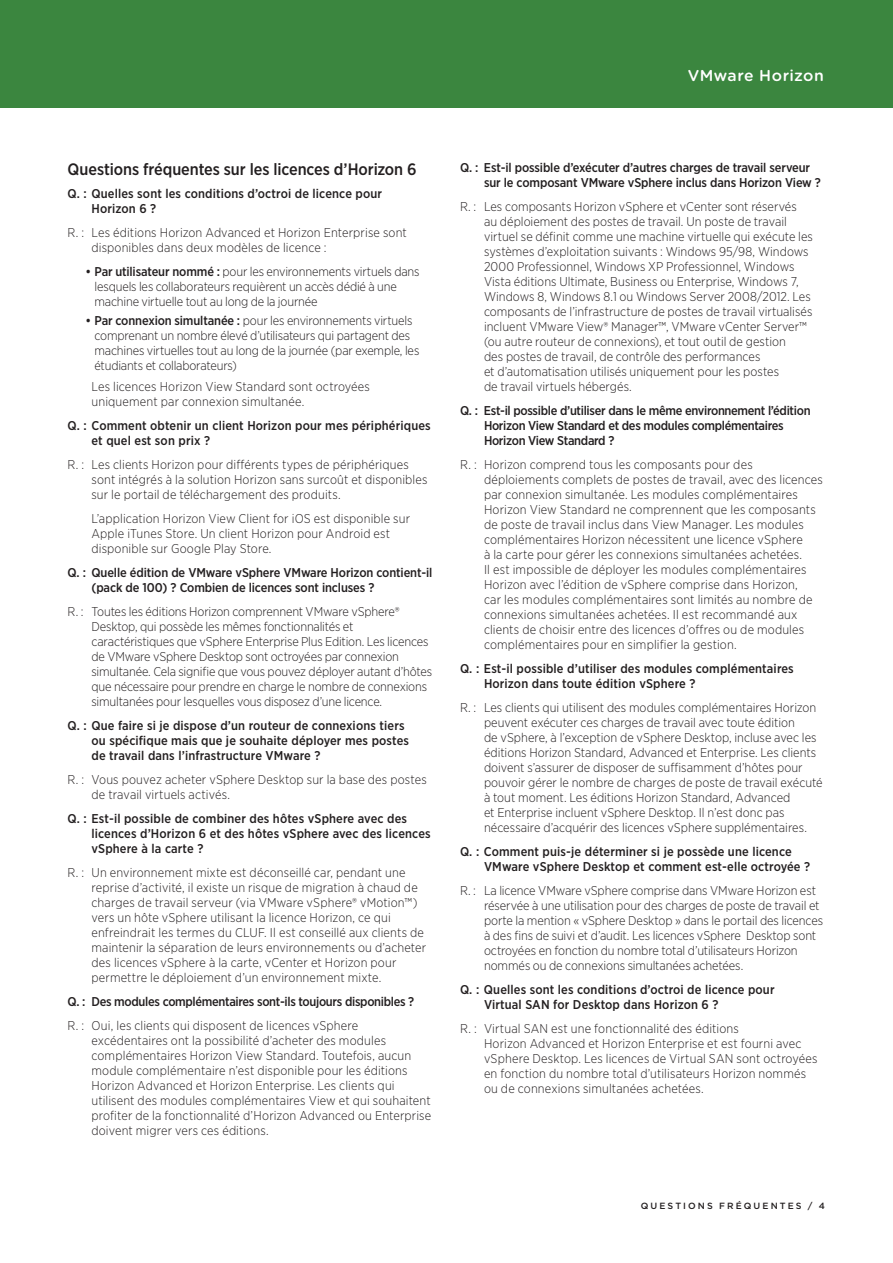
<style>
.page{position:relative;width:893px;height:1263px;background:#fff}
.page>*{position:absolute;margin:0;border:0;box-sizing:border-box;transform-origin:0 0}
._4a_Subhead_1{font:500 16.5px "Gotham Narrow";letter-spacing:-.005em;color:#231f20}
.t1{font:500 15.75px "Gotham Rounded";letter-spacing:.025em;color:#fff}
._5a_Body_Answer{font:300 12.75px/15px "Gotham Narrow";letter-spacing:.005em;color:#231f20}
._5a_Body_Answer-2{font:300 12.75px/15px "Gotham Narrow";letter-spacing:-.015em;color:#231f20}
._4b_Subhead_2_Questi{font:500 12.75px/15px "Gotham Narrow";letter-spacing:.01em;color:#231f20}
._4b_Subhead_2_Questi-2{font:500 12.75px/15px "Gotham Narrow";letter-spacing:-.01em;color:#231f20}
._4b_Subhead_2_Questi-3{font:500 12.75px/15px "Gotham Narrow";letter-spacing:-.025em;color:#231f20}
.t2{font:500 9px "Gotham";letter-spacing:.235em;color:#231f20}
.s1{font-weight:500}
</style>
<div class="page">
<div style="left:0;top:0;width:893px;height:108px;background:#3b863f"></div>
<p class="t1" style="left:688px;top:64px;width:138px">VMware Horizon</p>
<p class="_4a_Subhead_1" style="left:68px;top:159px;width:351px">Questions fréquentes sur les licences d’Horizon 6</p>
<p class="_4b_Subhead_2_Questi" style="left:92px;top:186px;width:292px;text-indent:-24px">Q. : Quelles sont les conditions d’octroi de licence pour<br>Horizon 6 ?</p>
<p class="_5a_Body_Answer" style="left:92px;top:224px;width:317px;text-indent:-24px">R. : Les éditions Horizon Advanced et Horizon Enterprise sont disponibles dans deux modèles de licence :</p>
<p class="_5a_Body_Answer-2" style="left:94px;top:263px;width:327px;text-indent:-9px"><span class="s1">• Par utilisateur nommé :</span> pour les environnements virtuels dans lesquels les collaborateurs requièrent un accès dédié à une machine virtuelle tout au long de la journée</p>
<p class="_5a_Body_Answer-2" style="left:94px;top:313px;width:326px;text-indent:-9px"><span class="s1">• Par connexion simultanée :</span> pour les environnements virtuels comprenant un nombre élevé d’utilisateurs qui partagent des machines virtuelles tout au long de la journée (par exemple, les étudiants et collaborateurs)</p>
<p class="_5a_Body_Answer" style="left:92px;top:379px;width:280px">Les licences Horizon View Standard sont octroyées uniquement par connexion simultanée.</p>
<p class="_4b_Subhead_2_Questi" style="left:92px;top:418px;width:341px;text-indent:-24px">Q. : Comment obtenir un client Horizon pour mes périphériques et quel est son prix ?</p>
<p class="_5a_Body_Answer" style="left:92px;top:457px;width:338px;text-indent:-24px">R. : Les clients Horizon pour différents types de périphériques sont intégrés à la solution Horizon sans surcoût et disponibles sur le portail de téléchargement des produits.</p>
<p class="_5a_Body_Answer" style="left:92px;top:511px;width:320px">L’application Horizon View Client for iOS est disponible sur<br>Apple iTunes Store. Un client Horizon pour Android est disponible sur Google Play Store.</p>
<p class="_4b_Subhead_2_Questi-2" style="left:92px;top:565px;width:342px;text-indent:-24px">Q. : Quelle édition de VMware vSphere VMware Horizon contient-il (pack de 100) ? Combien de licences sont incluses ?</p>
<p class="_5a_Body_Answer-2" style="left:92px;top:604px;width:342px;text-indent:-24px">R. : Toutes les éditions Horizon comprennent VMware vSphere® Desktop, qui possède les mêmes fonctionnalités et caractéristiques que vSphere Enterprise Plus Edition. Les licences de VMware vSphere Desktop sont octroyées par connexion simultanée. Cela signifie que vous pouvez déployer autant d’hôtes que nécessaire pour prendre en charge le nombre de connexions simultanées pour lesquelles vous disposez d’une licence.</p>
<p class="_4b_Subhead_2_Questi" style="left:92px;top:718px;width:319px;text-indent:-24px">Q. : Que faire si je dispose d’un routeur de connexions tiers ou spécifique mais que je souhaite déployer mes postes de travail dans l’infrastructure VMware ?</p>
<p class="_5a_Body_Answer" style="left:92px;top:772px;width:337px;text-indent:-24px">R. : Vous pouvez acheter vSphere Desktop sur la base des postes de travail virtuels activés.</p>
<p class="_4b_Subhead_2_Questi" style="left:92px;top:811px;width:341px;text-indent:-24px">Q. : Est-il possible de combiner des hôtes vSphere avec des licences d’Horizon 6 et des hôtes vSphere avec des licences vSphere à la carte ?</p>
<p class="_5a_Body_Answer" style="left:92px;top:865px;width:336px;text-indent:-24px">R. : Un environnement mixte est déconseillé car, pendant une reprise d’activité, il existe un risque de migration à chaud de charges de travail serveur (via VMware vSphere® vMotion™) vers un hôte vSphere utilisant la licence Horizon, ce qui enfreindrait les termes du CLUF. Il est conseillé aux clients de maintenir la séparation de leurs environnements ou d’acheter des licences vSphere à la carte, vCenter et Horizon pour permettre le déploiement d’un environnement mixte.</p>
<p class="_4b_Subhead_2_Questi-3" style="left:68px;top:994px;width:348px">Q. : Des modules complémentaires sont-ils toujours disponibles ?</p>
<p class="_5a_Body_Answer" style="left:92px;top:1018px;width:341px;text-indent:-24px">R. : Oui, les clients qui disposent de licences vSphere excédentaires ont la possibilité d’acheter des modules complémentaires Horizon View Standard. Toutefois, aucun module complémentaire n’est disponible pour les éditions Horizon Advanced et Horizon Enterprise. Les clients qui utilisent des modules complémentaires View et qui souhaitent profiter de la fonctionnalité d’Horizon Advanced ou Enterprise doivent migrer vers ces éditions.</p>
<p class="_4b_Subhead_2_Questi-2" style="left:484px;top:160px;width:338px;text-indent:-24px">Q. : Est-il possible d’exécuter d’autres charges de travail serveur sur le composant VMware vSphere inclus dans Horizon View ?</p>
<p class="_5a_Body_Answer" style="left:484px;top:199px;width:330px;text-indent:-24px">R. : Les composants Horizon vSphere et vCenter sont réservés au déploiement des postes de travail. Un poste de travail virtuel se définit comme une machine virtuelle qui exécute les systèmes d’exploitation suivants : Windows 95/98, Windows 2000 Professionnel, Windows XP Professionnel, Windows Vista éditions Ultimate, Business ou Enterprise, Windows 7, Windows 8, Windows 8.1 ou Windows Server 2008/2012. Les composants de l’infrastructure de postes de travail virtualisés incluent VMware View® Manager™, VMware vCenter Server™ (ou autre routeur de connexions), et tout outil de gestion<br>des postes de travail, de contrôle des performances<br>et d’automatisation utilisés uniquement pour les postes<br>de travail virtuels hébergés.</p>
<p class="_4b_Subhead_2_Questi-3" style="left:484px;top:403px;width:328px;text-indent:-24px">Q. : Est-il possible d’utiliser dans le même environnement l’édition<br>Horizon View Standard et des modules complémentaires<br>Horizon View Standard ?</p>
<p class="_5a_Body_Answer" style="left:484px;top:457px;width:340px;text-indent:-24px">R. : Horizon comprend tous les composants pour des déploiements complets de postes de travail, avec des licences par connexion simultanée. Les modules complémentaires Horizon View Standard ne comprennent que les composants de poste de travail inclus dans View Manager. Les modules complémentaires Horizon nécessitent une licence vSphere<br>à la carte pour gérer les connexions simultanées achetées.<br>Il est impossible de déployer les modules complémentaires Horizon avec l’édition de vSphere comprise dans Horizon,<br>car les modules complémentaires sont limités au nombre de connexions simultanées achetées. Il est recommandé aux clients de choisir entre des licences d’offres ou de modules complémentaires pour en simplifier la gestion.</p>
<p class="_4b_Subhead_2_Questi" style="left:484px;top:661px;width:311px;text-indent:-24px">Q. : Est-il possible d’utiliser des modules complémentaires<br>Horizon dans toute édition vSphere ?</p>
<p class="_5a_Body_Answer" style="left:484px;top:700px;width:340px;text-indent:-24px">R. : Les clients qui utilisent des modules complémentaires Horizon peuvent exécuter ces charges de travail avec toute édition<br>de vSphere, à l’exception de vSphere Desktop, incluse avec les éditions Horizon Standard, Advanced et Enterprise. Les clients doivent s’assurer de disposer de suffisamment d’hôtes pour pouvoir gérer le nombre de charges de poste de travail exécuté à tout moment. Les éditions Horizon Standard, Advanced<br>et Enterprise incluent vSphere Desktop. Il n’est donc pas nécessaire d’acquérir des licences vSphere supplémentaires.</p>
<p class="_4b_Subhead_2_Questi" style="left:484px;top:844px;width:328px;text-indent:-24px">Q. : Comment puis-je déterminer si je possède une licence<br>VMware vSphere Desktop et comment est-elle octroyée ?</p>
<p class="_5a_Body_Answer" style="left:484px;top:883px;width:341px;text-indent:-24px">R. : La licence VMware vSphere comprise dans VMware Horizon est réservée à une utilisation pour des charges de poste de travail et porte la mention « vSphere Desktop » dans le portail des licences à des fins de suivi et d’audit. Les licences vSphere Desktop sont octroyées en fonction du nombre total d’utilisateurs Horizon nommés ou de connexions simultanées achetées.</p>
<p class="_4b_Subhead_2_Questi" style="left:484px;top:982px;width:292px;text-indent:-24px">Q. : Quelles sont les conditions d’octroi de licence pour<br>Virtual SAN for Desktop dans Horizon 6 ?</p>
<p class="_5a_Body_Answer" style="left:484px;top:1021px;width:335px;text-indent:-24px">R. : Virtual SAN est une fonctionnalité des éditions<br>Horizon Advanced et Horizon Enterprise et est fourni avec vSphere Desktop. Les licences de Virtual SAN sont octroyées en fonction du nombre total d’utilisateurs Horizon nommés ou de connexions simultanées achetées.</p>
<p class="t2" style="left:641px;top:1200px;width:186px">QUESTIONS FRÉQUENTES / 4</p>
</div>
